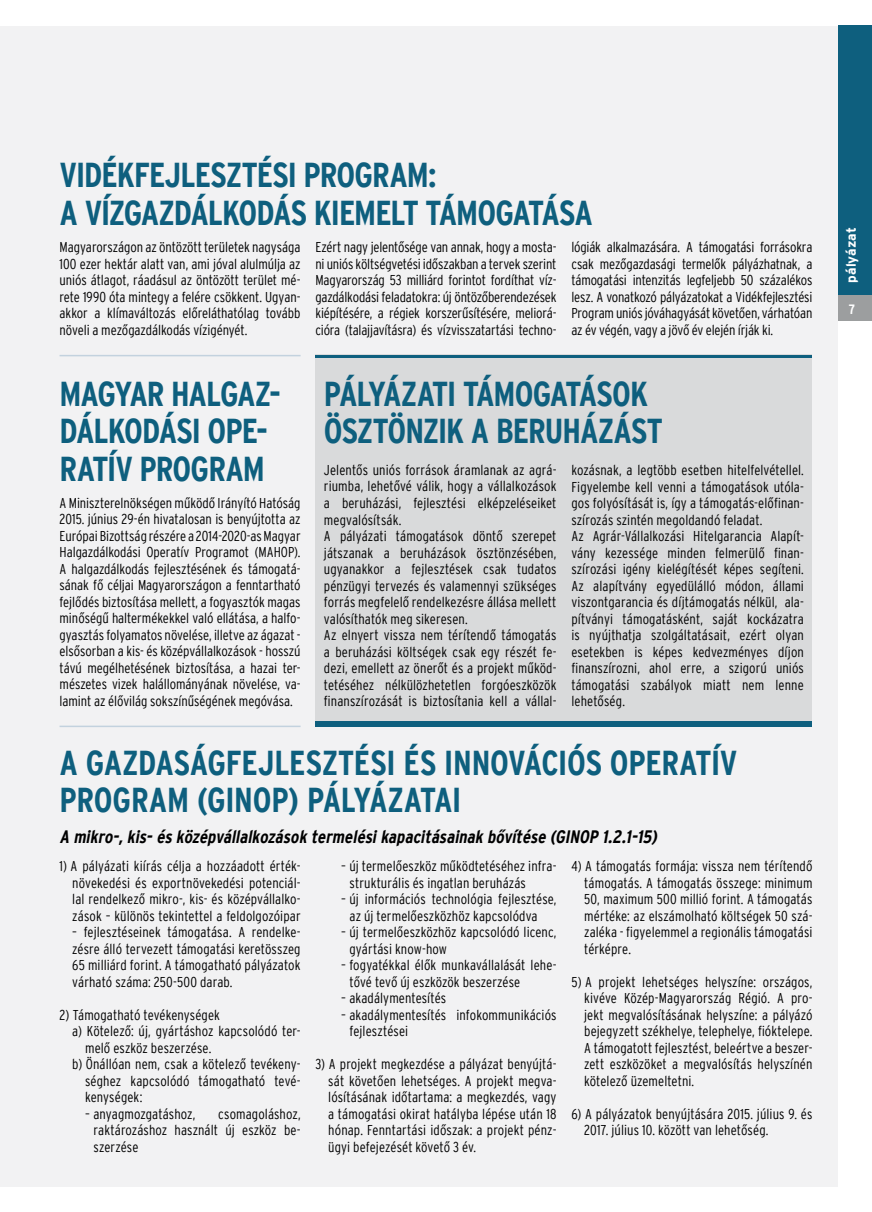
<style>
.page{position:relative;width:872px;height:1212px;background:#fff}
.page>*{position:absolute;margin:0;border:0;box-sizing:border-box;transform-origin:0 0}
.t1{font:34.5px/37.5px "Interstate Bold Condensed HU";letter-spacing:-.025em;color:#0e5f7e}
.t2{font:34.5px/37.5px "Interstate Bold Condensed HU";letter-spacing:-.005em;color:#0e5f7e}
.t3{font:34.5px "Interstate Bold Condensed HU";letter-spacing:-.045em;color:#0e5f7e}
.t4{font:italic 18px "Interstate Bold Condensed HU";letter-spacing:-.195em;color:#000}
.t5{font:14.25px/16.5px "Interstate Light Condensed HU";letter-spacing:.005em;color:#000;text-align:justify}
.t6{font:13.5px "Interstate Bold HU";letter-spacing:.005em;color:#fff}
.t7{font:13.5px "Interstate Bold Condensed HU";color:#fff}
</style>
<div class="page">
<div style="left:0;top:26px;width:838px;height:1160px;background:#f2f2f3"></div>
<div style="left:838px;top:26px;width:34px;height:270px;background:#0e5f7e"></div>
<div style="left:838px;top:296px;width:34px;height:25px;background:#9c9e9f"></div>
<hr style="left:60px;top:726px;width:240px;height:1px;background:#c3d2de">
<hr style="left:60px;top:355px;width:240px;height:1px;background:#c3d2de">
<div style="left:315px;top:355px;width:497px;height:372px;background:#d9dadb"></div>
<hr style="left:315px;top:355px;width:497px;height:3px;background:#0e5f7e">
<div style="left:315px;top:721px;width:497px;height:6px;background:#0e5f7e"></div>
<h1 class="t1" style="left:60px;top:156px;width:532px">VIDÉKFEJLESZTÉSI PROGRAM:<br>A VÍZGAZDÁLKODÁS KIEME LT TÁMOGATÁSA</h1>
<p class="t5" style="left:60px;top:239px;width:242px">Magyarországon az öntözött területek nagysága 100 ezer hektár alatt van, ami jóval alulmúlja az uniós átlagot, ráadásul az öntözött terület mé&shy;rete 1990 óta mintegy a felére csökkent. Ugyan&shy;akkor a klímaváltozás előreláthatólag tovább növeli a mezőgazdálkodás vízigényét.</p>
<p class="t5" style="left:315px;top:239px;width:242px">Ezért nagy jelentősége van annak, hogy a mosta&shy;ni uniós költségvetési időszakban a tervek szerint Magyarország 53 milliárd forintot fordíthat víz&shy;gazdálkodási feladatokra: új öntözőberendezések kiépítésére, a régiek korszerűsítésére, meliorá&shy;cióra (talajjavításra) és vízvisszatartási techno-</p>
<p class="t5" style="left:571px;top:239px;width:242px">lógiák alkalmazására. A támogatási forrásokra csak mezőgazdasági termelők pályázhatnak, a támogatási intenzitás legfeljebb 50 százalékos lesz. A vonatkozó pályázatokat a Vidékfejlesztési Program uniós jóváhagyását követően, várhatóan az év végén, vagy a jövő év elején írják ki.</p>
<h1 class="t1" style="left:60px;top:375px;width:223px">MAGYAR HALGAZ-<br>DÁLKODÁSI OPE-<br>RATÍV PROGRAM</h1>
<p class="t5" style="left:60px;top:494px;width:242px">A Miniszterelnökségen működő Irányító Hatóság 2015. június 29-én hivatalosan is benyújtotta az Európai Bizottság részére a 2014-2020-as Magyar Halgazdálkodási Operatív Programot (MAHOP).<br>A halgazdálkodás fejlesztésének és támogatá&shy;sának fő céljai Magyarországon a fenntartható fejlődés biztosítása mellett, a fogyasztók magas minőségű haltermékekkel való ellátása, a halfo&shy;gyasztás folyamatos növelése, illetve az ágazat - elsősorban a kis- és középvállalkozások - hosszú távú megélhetésének biztosítása, a hazai ter&shy;mészetes vizek halállományának növelése, va&shy;lamint az élővilág sokszínűségének megóvása.</p>
<h1 class="t1" style="left:324px;top:375px;width:340px">PÁLYÁZATI TÁMOGATÁSOK<br>ÖSZTÖNZIK A BERUHÁZÁST</h1>
<p class="t5" style="left:324px;top:462px;width:234px;text-align:left">Jelentős uniós források áramlanak az agrá&shy;riumba, lehetővé válik, hogy a vállalkozások a beruházási, fejlesztési elképzeléseiket megvalósítsák.<br>A pályázati támogatások döntő szerepet játszanak a beruházások ösztönzésében, ugyanakkor a fejlesztések csak tudatos pénzügyi tervezés és valamennyi szükséges forrás megfelelő rendelkezésre állása mellett valósíthatók meg sikeresen.<br>Az elnyert vissza nem térítendő támogatás a beruházási költségek csak egy részét fe&shy;dezi, emellett az önerőt és a projekt működ&shy;tetéséhez nélkülözhetetlen forgóeszközök finanszírozását is biztosítania kell a vállal-</p>
<p class="t5" style="left:571px;top:462px;width:234px;text-align:left">kozásnak, a legtöbb esetben hitelfelvétellel.<br>Figyelembe kell venni a támogatások utóla&shy;gos folyósítását is, így a támogatás-előfinan&shy;szírozás szintén megoldandó feladat.<br>Az Agrár-Vállalkozási Hitelgarancia Alapít&shy;vány kezessége minden felmerülő finan&shy;szírozási igény kielégítését képes segíteni.<br>Az alapítvány egyedülálló módon, állami viszontgarancia és díjtámogatás nélkül, ala&shy;pítványi támogatásként, saját kockázatra is nyújthatja szolgáltatásait, ezért olyan esetekben is képes kedvezményes díjon finanszírozni, ahol erre, a szigorú uniós támogatási szabályok miatt nem lenne lehetőség.</p>
<h1 class="t2" style="left:60px;top:744px;width:679px">A GAZDASÁGFEJLESZTÉSI ÉS INNOVÁCIÓS OPERATÍV<br>PROGRAM (GINOP</h1>
<h1 class="t3" style="left:288px;top:781px;width:175px">) PÁLYÁZATAI</h1>
<p class="t4" style="left:60px;top:827px;width:506px">A mikro-,kis-és középvállalkozások termelésikapacitásainak bővítése (GINOP</p>
<p class="t4" style="left:602px;top:827px;width:60px">1.2.1-15)</p>
<p class="t5" style="left:72px;top:858px;width:230px;text-indent:-13px">1) A pályázati kiírás célja a hozzáadott érték&shy;növekedési és exportnövekedési potenciál&shy;lal rendelkező mikro-, kis- és középvállalko&shy;zások – különös tekintettel a feldolgozóipar</p>
<p class="t5" style="left:72px;top:924px;width:230px">– fejlesztéseinek támogatása. A rendelke&shy;zésre álló tervezett támogatási keretösszeg 65 milliárd forint. A támogatható pályázatok várható száma: 250-500 darab.</p>
<p class="t5" style="left:60px;top:1006px;width:162px">2) Támogatható tevékenységek</p>
<p class="t5" style="left:72px;top:1023px;width:230px">a) Kötelező: új, gyártáshoz kapcsolódó ter-</p>
<p class="t5" style="left:85px;top:1039px;width:128px">melő eszköz beszerzése.</p>
<p class="t5" style="left:72px;top:1056px;width:230px">b) Önállóan nem, csak a kötelező tevékeny-</p>
<p class="t5" style="left:85px;top:1072px;width:217px">séghez kapcsolódó támogatható tevé-</p>
<p class="t5" style="left:85px;top:1089px;width:59px">kenységek:</p>
<p class="t5" style="left:85px;top:1105px;width:112px">– anyagmozgatáshoz,</p>
<p class="t5" style="left:94px;top:1105px;width:208px;text-indent:125px">csomagoláshoz, raktározáshoz használt új eszköz be&shy;szerzése</p>
<p class="t5" style="left:349px;top:858px;width:208px;text-indent:-9px">– új termelőeszköz működtetéséhez infra&shy;strukturális és ingatlan beruházás</p>
<p class="t5" style="left:349px;top:891px;width:208px;text-indent:-9px">– új információs technológia fejlesztése, az új termelőeszközhöz kapcsolódva</p>
<p class="t5" style="left:349px;top:924px;width:208px;text-indent:-9px">– új termelőeszközhöz kapcsolódó licenc, gyártási know-how</p>
<p class="t5" style="left:349px;top:957px;width:208px;text-indent:-9px">– fogyatékkal élők munkavállalását lehe&shy;tővé tevő új eszközök beszerzése</p>
<p class="t5" style="left:341px;top:990px;width:107px">– akadálymentesítés</p>
<p class="t5" style="left:349px;top:1006px;width:208px;text-indent:-9px">– akadálymentesítés infokommunikációs fejlesztései</p>
<p class="t5" style="left:328px;top:1056px;width:230px;text-indent:-13px">3) A projekt megkezdése a pályázat benyújtá&shy;sát követően lehetséges. A projekt megva&shy;lósításának időtartama: a megkezdés, vagy a támogatási okirat hatályba lépése után 18 hónap. Fenntartási időszak: a projekt pénz&shy;ügyi befejezését követő 3 év.</p>
<p class="t5" style="left:584px;top:858px;width:230px;text-indent:-13px">4) A támogatás formája: vissza nem térítendő támogatás. A támogatás összege: minimum 50, maximum 500 millió forint. A támogatás mértéke: az elszámolható költségek 50 szá&shy;zaléka - figyelemmel a regionális támogatási térképre.</p>
<p class="t5" style="left:584px;top:973px;width:230px;text-indent:-13px">5) A projekt lehetséges helyszíne: országos, kivéve Közép-Magyarország Régió. A pro&shy;jekt megvalósításának helyszíne: a pályázó bejegyzett székhelye, telephelye, fióktelepe.<br>A támogatott fejlesztést, beleértve a beszer&shy;zett eszközöket a megvalósítás helyszínén kötelező üzemeltetni.</p>
<p class="t5" style="left:584px;top:1105px;width:230px;text-indent:-13px">6) A pályázatok benyújtására 2015. július 9. és<br>2017. július 10. között van lehetőség.</p>
<p class="t6" style="left:843px;top:283px;width:57px;rotate:-90deg">pályázat</p>
<p class="t7" style="left:848px;top:301px;width:8px">7</p>
</div>
